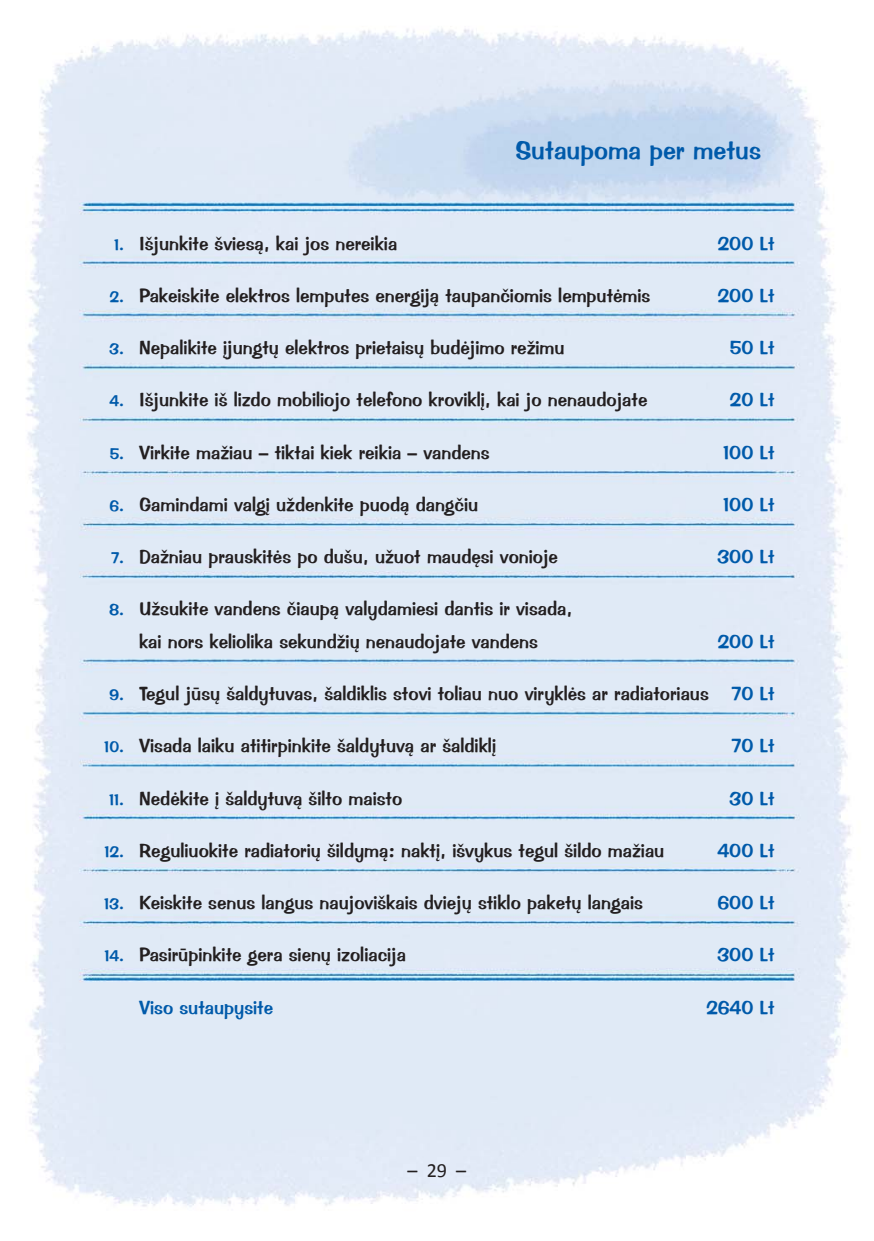
<style>
.page{position:relative;width:874px;height:1241px;background:#fff}
.page>*{position:absolute;margin:0;border:0;box-sizing:border-box;transform-origin:0 0}
.t1{font:26.25px "Impress TL";color:#005aaa}
.t2{font:20.12px "Calibri";color:#231f20}
.t3{font:19.25px/32.4px "Impress TL";color:#231f20;text-align:center}
.t4{font:19.25px "Impress TL";color:#005aaa}
.s1{font-size:15.75px;color:#005aaa}
.s2{color:#005aaa}
</style>
<div class="page">
<img style="left:26px;top:29px;width:825px;height:1178px">
<h1 class="t1" style="left:515px;top:134px;width:247px">Sutaupoma per metus</h1>
<p class="t3" style="left:114px;top:227px;width:284px"><span class="s1">1.</span> Išjunkite šviesą, kai jos nereikia</p>
<p class="t4" style="left:717px;top:231px;width:59px">200 Lt</p>
<p class="t3" style="left:110px;top:279px;width:542px"><span class="s1">2.</span> Pakeiskite elektros lemputes energiją taupančiomis lemputėmis</p>
<p class="t4" style="left:717px;top:283px;width:59px">200 Lt</p>
<p class="t3" style="left:109px;top:331px;width:456px"><span class="s1">3.</span> Nepalikite įjungtų elektros prietaisų budėjimo režimu</p>
<p class="t4" style="left:729px;top:336px;width:46px">50 Lt</p>
<p class="t3" style="left:109px;top:384px;width:539px"><span class="s1">4.</span> Išjunkite iš lizdo mobiliojo telefono kroviklį, kai jo nenaudojate</p>
<p class="t4" style="left:729px;top:388px;width:47px">20 Lt</p>
<p class="t3" style="left:110px;top:436px;width:381px"><span class="s1">5.</span> Virkite mažiau – tiktai kiek reikia – vandens</p>
<p class="t4" style="left:722px;top:440px;width:53px">100 Lt</p>
<p class="t3" style="left:109px;top:488px;width:370px"><span class="s1">6.</span> Gamindami valgį uždenkite puodą dangčiu</p>
<p class="t4" style="left:722px;top:492px;width:53px">100 Lt</p>
<p class="t3" style="left:111px;top:540px;width:447px"><span class="s1">7.</span> Dažniau prauskitės po dušu, užuot maudęsi vonioje</p>
<p class="t4" style="left:716px;top:544px;width:59px">300 Lt</p>
<p class="t3" style="left:109px;top:592px;width:464px"><span class="s1">8.</span> Užsukite vandens čiaupą valydamiesi dantis ir visada, kai nors keliolika sekundžių nenaudojate vandens</p>
<p class="t4" style="left:717px;top:629px;width:59px">200 Lt</p>
<p class="t3" style="left:109px;top:677px;width:666px"><span class="s1">9.</span> Tegul jūsų šaldytuvas, šaldiklis stovi toliau nuo viryklės ar radiatoriaus <span class="s2">70 Lt</span></p>
<p class="t3" style="left:104px;top:729px;width:393px"><span class="s1">10.</span> Visada laiku atitirpinkite šaldytuvą ar šaldiklį</p>
<p class="t4" style="left:731px;top:733px;width:44px">70 Lt</p>
<p class="t3" style="left:109px;top:781px;width:294px"><span class="s1">11.</span> Nedėkite į šaldytuvą šilto maisto</p>
<p class="t4" style="left:728px;top:786px;width:47px">30 Lt</p>
<p class="t3" style="left:104px;top:834px;width:561px"><span class="s1">12.</span> Reguliuokite radiatorių šildymą: naktį, išvykus tegul šildo mažiau</p>
<p class="t4" style="left:717px;top:838px;width:59px">400 Lt</p>
<p class="t3" style="left:104px;top:886px;width:540px"><span class="s1">13.</span> Keiskite senus langus naujoviškais dviejų stiklo paketų langais</p>
<p class="t4" style="left:717px;top:890px;width:59px">600 Lt</p>
<p class="t3" style="left:104px;top:938px;width:303px"><span class="s1">14.</span> Pasirūpinkite gera sienų izoliacija</p>
<p class="t4" style="left:716px;top:942px;width:59px">300 Lt</p>
<p class="t4" style="left:139px;top:995px;width:135px">Viso sutaupysite</p>
<p class="t4" style="left:705px;top:995px;width:70px">2640 Lt</p>
<p class="t2" style="left:407px;top:1161px;width:60px">– 29 –</p>
<p class="t2" style="left:407px;top:1166px;width:60px">– 29 –</p>
</div>
